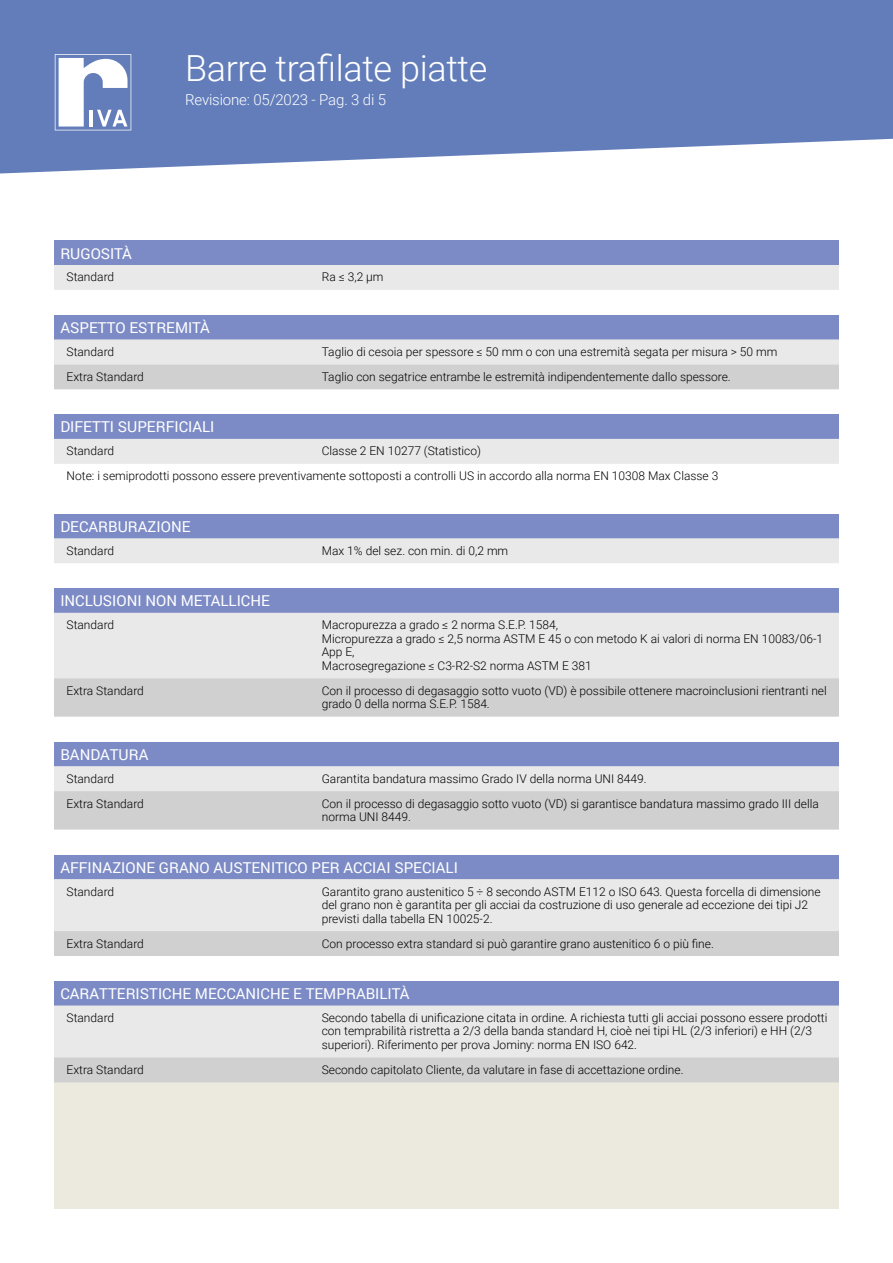
<style>
.page{position:relative;width:893px;height:1263px;background:#fff}
.page>*{position:absolute;margin:0;border:0;box-sizing:border-box;transform-origin:0 0}
.t1{font:300 36px "Roboto";letter-spacing:-.01em;color:#fff}
.t2{font:15px "Roboto";color:#fff}
.t3{font:300 15px "Roboto";letter-spacing:-.01em;color:#fff}
.t4{font:300 12px/13.5px "Roboto";color:#000}
</style>
<div class="page">
<svg style="left:0;top:0;width:893px;height:173px;background:#718ac1"></svg>
<svg style="left:55px;top:54px;width:76px;height:76px"></svg>
<div style="left:54px;top:1032px;width:785px;height:177px;background:#eceade"></div>
<div style="left:54px;top:241px;width:785px;height:24px;background:#7c8bc5"></div>
<div style="left:54px;top:265px;width:785px;height:25px;background:#e9e9e9"></div>
<div style="left:54px;top:315px;width:785px;height:24px;background:#7c8bc5"></div>
<svg style="left:54px;top:339px;width:785px;height:50px;background:#dbdbdc"></svg>
<div style="left:54px;top:415px;width:785px;height:24px;background:#7c8bc5"></div>
<div style="left:54px;top:439px;width:785px;height:25px;background:#e9e9e9"></div>
<div style="left:54px;top:514px;width:785px;height:24px;background:#7c8bc5"></div>
<div style="left:54px;top:538px;width:785px;height:25px;background:#e9e9e9"></div>
<div style="left:54px;top:589px;width:785px;height:24px;background:#7c8bc5"></div>
<div style="left:54px;top:613px;width:785px;height:65px;background:#e9e9e9"></div>
<div style="left:54px;top:678px;width:785px;height:39px;background:#d0d0d0"></div>
<div style="left:54px;top:742px;width:785px;height:24px;background:#7c8bc5"></div>
<svg style="left:54px;top:766px;width:785px;height:63px;background:#d9d9d9"></svg>
<div style="left:54px;top:855px;width:785px;height:24px;background:#7c8bc5"></div>
<svg style="left:54px;top:879px;width:785px;height:77px;background:#e0e0e0"></svg>
<div style="left:54px;top:981px;width:785px;height:24px;background:#7c8bc5"></div>
<svg style="left:54px;top:1005px;width:785px;height:77px"></svg>
<h1 class="t1" style="left:185px;top:43px;width:304px">Barre trafilate piatte</h1>
<p class="t3" style="left:185px;top:89px;width:202px">Revisione: 05/2023 - Pag. 3 di 5</p>
<p class="t2" style="left:60px;top:243px;width:73px">RUGOSITÀ</p>
<p class="t4" style="left:67px;top:270px;width:49px">Standard</p>
<p class="t4" style="left:322px;top:270px;width:63px">Ra ≤ 3,2 µm</p>
<p class="t2" style="left:60px;top:317px;width:151px">ASPETTO ESTREMITÀ</p>
<p class="t4" style="left:67px;top:344px;width:49px">Standard</p>
<p class="t4" style="left:322px;top:344px;width:457px">Taglio di cesoia per spessore ≤ 50 mm o con una estremità segata per misura &gt; 50 mm</p>
<p class="t4" style="left:67px;top:369px;width:79px">Extra Standard</p>
<p class="t4" style="left:322px;top:369px;width:411px">Taglio con segatrice entrambe le estremità indipendentemente dallo spessore.</p>
<p class="t2" style="left:60px;top:417px;width:156px">DIFETTI SUPERFICIALI</p>
<p class="t4" style="left:67px;top:444px;width:49px">Standard</p>
<p class="t4" style="left:67px;top:438px;width:653px;line-height:24.9px;text-indent:255px">Classe 2 EN 10277 (Statistico)<br>Note: i semiprodotti possono essere preventivamente sottoposti a controlli US in accordo alla norma EN 10308 Max Classe 3</p>
<p class="t2" style="left:60px;top:516px;width:132px">DECARBURAZIONE</p>
<p class="t4" style="left:67px;top:543px;width:49px">Standard</p>
<p class="t4" style="left:322px;top:543px;width:188px">Max 1% del sez. con min. di 0,2 mm</p>
<p class="t2" style="left:60px;top:590px;width:211px">INCLUSIONI NON METALLICHE</p>
<p class="t4" style="left:67px;top:618px;width:49px">Standard</p>
<p class="t4" style="left:322px;top:618px;width:503px">Macropurezza a grado ≤ 2 norma S.E.P. 1584,<br>Micropurezza a grado ≤ 2,5 norma ASTM E 45 o con metodo K ai valori di norma EN 10083/06-1<br>App E,<br>Macrosegregazione ≤ C3-R2-S2 norma ASTM E 381</p>
<p class="t4" style="left:67px;top:683px;width:79px">Extra Standard</p>
<p class="t4" style="left:322px;top:683px;width:507px">Con il processo di degasaggio sotto vuoto (VD) è possibile ottenere macroinclusioni rientranti nel grado 0 della norma S.E.P. 1584.</p>
<p class="t2" style="left:60px;top:744px;width:90px">BANDATURA</p>
<p class="t4" style="left:67px;top:771px;width:49px">Standard</p>
<p class="t4" style="left:322px;top:771px;width:326px">Garantita bandatura massimo Grado IV della norma UNI 8449.</p>
<p class="t4" style="left:67px;top:796px;width:79px">Extra Standard</p>
<p class="t4" style="left:322px;top:796px;width:499px">Con il processo di degasaggio sotto vuoto (VD) si garantisce bandatura massimo grado III della norma UNI 8449.</p>
<p class="t2" style="left:60px;top:857px;width:399px">AFFINAZIONE GRANO AUSTENITICO PER ACCIAI SPECIALI</p>
<p class="t4" style="left:67px;top:884px;width:49px">Standard</p>
<p class="t4" style="left:322px;top:884px;width:500px">Garantito grano austenitico 5 ÷ 8 secondo ASTM E112 o ISO 643. Questa forcella di dimensione del grano non è garantita per gli acciai da costruzione di uso generale ad eccezione dei tipi J2 previsti dalla tabella EN 10025-2.</p>
<p class="t4" style="left:67px;top:936px;width:79px">Extra Standard</p>
<p class="t4" style="left:322px;top:936px;width:394px">Con processo extra standard si può garantire grano austenitico 6 o più fine.</p>
<p class="t2" style="left:60px;top:983px;width:351px">CARATTERISTICHE MECCANICHE E TEMPRABILITÀ</p>
<p class="t4" style="left:67px;top:1010px;width:49px">Standard</p>
<p class="t4" style="left:322px;top:1010px;width:507px">Secondo tabella di unificazione citata in ordine. A richiesta tutti gli acciai possono essere prodotti con temprabilità ristretta a 2/3 della banda standard H, cioè nei tipi HL (2/3 inferiori) e HH (2/3 superiori). Riferimento per prova Jominy: norma EN ISO 642.</p>
<p class="t4" style="left:67px;top:1062px;width:79px">Extra Standard</p>
<p class="t4" style="left:322px;top:1062px;width:363px">Secondo capitolato Cliente, da valutare in fase di accettazione ordine.</p>
</div>
